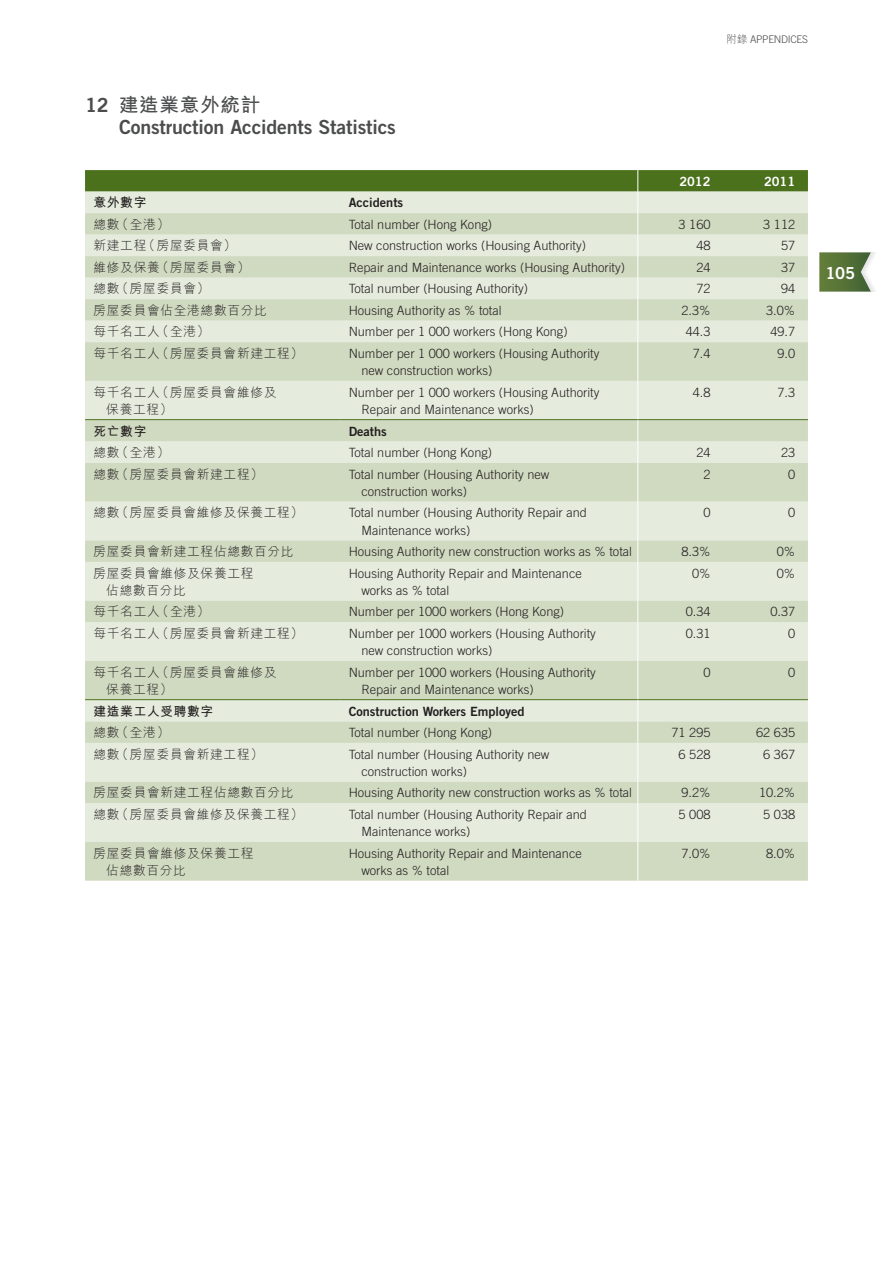
<style>
.page{position:relative;width:893px;height:1263px;background:#fff}
.page>*{position:absolute;margin:0;border:0;box-sizing:border-box;transform-origin:0 0}
.t1{font:19.5px "Trade Gothic LT Std Bd 2";letter-spacing:-.01em;color:#4b4c4d}
.t2{font:700 19.5px "M Hei HK";letter-spacing:.04em;color:#4b4c4d}
.t3{font:16.5px "Trade Gothic LT Std Bd 2";color:#fff}
.Body_Text__Table{font:300 12.75px/17.2px "Trade Gothic LT Std";color:#231f20}
.Body_Text__Table-2{font:300 12.75px/17.2px "M Hei HK";letter-spacing:.05em;color:#231f20}
.Body_Text__Table-3{font:12.75px "Trade Gothic LT Std Bd 2";color:#231f20}
.Body_Text__Table-4{font:700 12.75px "M Hei HK";letter-spacing:.05em;color:#231f20}
.Body_Text__Table-5{font:12.75px "Trade Gothic LT Std Bd 2";color:#fff}
.t4{font:300 10.5px "Trade Gothic LT Std";letter-spacing:-.03em;color:#4b4c4d}
.s1{font-family:"M Hei HK"}
.s2{font-family:"Trade Gothic LT Std Bd 2";font-weight:400}
</style>
<div class="page">
<svg style="left:85px;top:342px;width:723px;height:539px;fill:#e4eadc"></svg>
<hr style="left:85px;top:419px;width:255px;height:1px;background:#4b711c">
<hr style="left:638px;top:419px;width:85px;height:1px;background:#4b711c">
<hr style="left:723px;top:419px;width:85px;height:1px;background:#4b711c">
<hr style="left:85px;top:699px;width:255px;height:1px;background:#4b711c">
<hr style="left:638px;top:699px;width:85px;height:1px;background:#4b711c">
<hr style="left:723px;top:699px;width:85px;height:1px;background:#4b711c">
<svg style="left:85px;top:170px;width:723px;height:172px"></svg>
<hr style="left:637px;top:342px;width:1px;height:39px;background:#fff">
<hr style="left:637px;top:381px;width:1px;height:38px;background:#fff">
<svg style="left:637px;top:420px;width:1px;height:43px"></svg>
<hr style="left:637px;top:463px;width:1px;height:39px;background:#fff">
<hr style="left:637px;top:502px;width:1px;height:38px;background:#fff">
<svg style="left:637px;top:540px;width:1px;height:22px"></svg>
<hr style="left:637px;top:562px;width:1px;height:39px;background:#fff">
<svg style="left:637px;top:601px;width:1px;height:21px"></svg>
<hr style="left:637px;top:622px;width:1px;height:39px;background:#fff">
<hr style="left:637px;top:661px;width:1px;height:38px;background:#fff">
<svg style="left:637px;top:700px;width:1px;height:43px"></svg>
<hr style="left:637px;top:743px;width:1px;height:39px;background:#fff">
<svg style="left:637px;top:782px;width:1px;height:21px"></svg>
<hr style="left:637px;top:803px;width:1px;height:39px;background:#fff">
<hr style="left:637px;top:842px;width:1px;height:39px;background:#fff">
<hr style="left:340px;top:419px;width:298px;height:1px;background:#4b711c">
<hr style="left:340px;top:699px;width:298px;height:1px;background:#4b711c">
<svg style="left:819px;top:252px;width:56px;height:40px"></svg>
<p class="t4" style="left:727px;top:33px;width:83px"><span class="s1">附錄</span> APPENDICES</p>
<p class="t2" style="left:85px;top:90px;width:177px"><span class="s2">12</span> 建造業意外統計</p>
<p class="t1" style="left:119px;top:115px;width:278px">Construction Accidents Statistics</p>
<p class="Body_Text__Table-5" style="left:679px;top:173px;width:33px">2012</p>
<p class="Body_Text__Table-5" style="left:764px;top:173px;width:33px">2011</p>
<p class="Body_Text__Table-4" style="left:94px;top:193px;width:54px">意外數字</p>
<p class="Body_Text__Table-3" style="left:349px;top:195px;width:56px">Accidents</p>
<p class="Body_Text__Table-2" style="left:94px;top:215px;width:77px">總數（全港）</p>
<p class="Body_Text__Table" style="left:349px;top:215px;width:145px">Total number (Hong Kong)</p>
<p class="Body_Text__Table" style="left:679px;top:215px;width:33px">3 160</p>
<p class="Body_Text__Table" style="left:763px;top:215px;width:33px">3 112</p>
<p class="Body_Text__Table-2" style="left:94px;top:237px;width:144px">新建工程（房屋委員會）</p>
<p class="Body_Text__Table" style="left:349px;top:237px;width:239px">New construction works (Housing Authority)</p>
<p class="Body_Text__Table" style="left:696px;top:237px;width:16px">48</p>
<p class="Body_Text__Table" style="left:781px;top:237px;width:16px">57</p>
<p class="Body_Text__Table-2" style="left:94px;top:258px;width:158px">維修及保養（房屋委員會）</p>
<p class="Body_Text__Table" style="left:349px;top:258px;width:278px">Repair and Maintenance works (Housing Authority)</p>
<p class="Body_Text__Table" style="left:696px;top:258px;width:16px">24</p>
<p class="Body_Text__Table" style="left:781px;top:258px;width:16px">37</p>
<p class="Body_Text__Table-2" style="left:94px;top:280px;width:118px">總數（房屋委員會）</p>
<p class="Body_Text__Table" style="left:349px;top:280px;width:181px">Total number (Housing Authority)</p>
<p class="Body_Text__Table" style="left:696px;top:280px;width:16px">72</p>
<p class="Body_Text__Table" style="left:781px;top:280px;width:16px">94</p>
<p class="Body_Text__Table-2" style="left:94px;top:301px;width:175px">房屋委員會佔全港總數百分比</p>
<p class="Body_Text__Table" style="left:349px;top:301px;width:155px">Housing Authority as % total</p>
<p class="Body_Text__Table" style="left:681px;top:301px;width:31px">2.3%</p>
<p class="Body_Text__Table" style="left:766px;top:301px;width:31px">3.0%</p>
<p class="Body_Text__Table-2" style="left:94px;top:323px;width:118px">每千名工人（全港）</p>
<p class="Body_Text__Table" style="left:349px;top:323px;width:220px">Number per 1 000 workers (Hong Kong)</p>
<p class="Body_Text__Table" style="left:686px;top:323px;width:26px">44.3</p>
<p class="Body_Text__Table" style="left:770px;top:323px;width:26px">49.7</p>
<p class="Body_Text__Table-2" style="left:94px;top:344px;width:211px">每千名工人（房屋委員會新建工程）</p>
<p class="Body_Text__Table" style="left:361px;top:344px;width:240px;text-indent:-13px">Number per 1 000 workers (Housing Authority new construction works)</p>
<p class="Body_Text__Table" style="left:693px;top:344px;width:19px">7.4</p>
<p class="Body_Text__Table" style="left:777px;top:344px;width:19px">9.0</p>
<p class="Body_Text__Table-2" style="left:106px;top:383px;width:172px;text-indent:-13px">每千名工人（房屋委員會維修及保養工程）</p>
<p class="Body_Text__Table" style="left:361px;top:383px;width:240px;text-indent:-13px">Number per 1 000 workers (Housing Authority<br>Repair and Maintenance works)</p>
<p class="Body_Text__Table" style="left:693px;top:383px;width:19px">4.8</p>
<p class="Body_Text__Table" style="left:777px;top:383px;width:19px">7.3</p>
<p class="Body_Text__Table-4" style="left:94px;top:422px;width:54px">死亡數字</p>
<p class="Body_Text__Table-3" style="left:349px;top:423px;width:40px">Deaths</p>
<p class="Body_Text__Table-2" style="left:94px;top:443px;width:77px">總數（全港）</p>
<p class="Body_Text__Table" style="left:349px;top:444px;width:145px">Total number (Hong Kong)</p>
<p class="Body_Text__Table" style="left:696px;top:444px;width:16px">24</p>
<p class="Body_Text__Table" style="left:781px;top:444px;width:16px">23</p>
<p class="Body_Text__Table-2" style="left:94px;top:465px;width:171px">總數（房屋委員會新建工程）</p>
<p class="Body_Text__Table" style="left:361px;top:465px;width:189px;text-indent:-13px">Total number (Housing Authority new construction works)</p>
<p class="Body_Text__Table" style="left:703px;top:465px;width:9px">2</p>
<p class="Body_Text__Table" style="left:788px;top:465px;width:9px">0</p>
<p class="Body_Text__Table-2" style="left:94px;top:504px;width:211px">總數（房屋委員會維修及保養工程）</p>
<p class="Body_Text__Table" style="left:361px;top:504px;width:227px;text-indent:-13px">Total number (Housing Authority Repair and<br>Maintenance works)</p>
<p class="Body_Text__Table" style="left:703px;top:504px;width:9px">0</p>
<p class="Body_Text__Table" style="left:788px;top:504px;width:9px">0</p>
<p class="Body_Text__Table-2" style="left:94px;top:542px;width:202px">房屋委員會新建工程佔總數百分比</p>
<p class="Body_Text__Table" style="left:349px;top:543px;width:285px">Housing Authority new construction works as % total</p>
<p class="Body_Text__Table" style="left:681px;top:543px;width:31px">8.3%</p>
<p class="Body_Text__Table" style="left:777px;top:543px;width:20px">0%</p>
<p class="Body_Text__Table-2" style="left:106px;top:564px;width:149px;text-indent:-13px">房屋委員會維修及保養工程佔總數百分比</p>
<p class="Body_Text__Table" style="left:361px;top:564px;width:222px;text-indent:-13px">Housing Authority Repair and Maintenance works as % total</p>
<p class="Body_Text__Table" style="left:692px;top:564px;width:20px">0%</p>
<p class="Body_Text__Table" style="left:777px;top:564px;width:20px">0%</p>
<p class="Body_Text__Table-2" style="left:94px;top:603px;width:118px">每千名工人（全港）</p>
<p class="Body_Text__Table" style="left:349px;top:603px;width:217px">Number per 1000 workers (Hong Kong)</p>
<p class="Body_Text__Table" style="left:686px;top:603px;width:26px">0.34</p>
<p class="Body_Text__Table" style="left:770px;top:603px;width:26px">0.37</p>
<p class="Body_Text__Table-2" style="left:94px;top:624px;width:211px">每千名工人（房屋委員會新建工程）</p>
<p class="Body_Text__Table" style="left:361px;top:624px;width:236px;text-indent:-13px">Number per 1000 workers (Housing Authority new construction works)</p>
<p class="Body_Text__Table" style="left:686px;top:624px;width:26px">0.31</p>
<p class="Body_Text__Table" style="left:788px;top:624px;width:9px">0</p>
<p class="Body_Text__Table-2" style="left:106px;top:663px;width:172px;text-indent:-13px">每千名工人（房屋委員會維修及保養工程）</p>
<p class="Body_Text__Table" style="left:361px;top:663px;width:236px;text-indent:-13px">Number per 1000 workers (Housing Authority<br>Repair and Maintenance works)</p>
<p class="Body_Text__Table" style="left:703px;top:663px;width:9px">0</p>
<p class="Body_Text__Table" style="left:788px;top:663px;width:9px">0</p>
<p class="Body_Text__Table-4" style="left:94px;top:701px;width:121px">建造業工人受聘數字</p>
<p class="Body_Text__Table-3" style="left:349px;top:703px;width:177px">Construction Workers Employed</p>
<p class="Body_Text__Table-2" style="left:94px;top:723px;width:77px">總數（全港）</p>
<p class="Body_Text__Table" style="left:349px;top:724px;width:145px">Total number (Hong Kong)</p>
<p class="Body_Text__Table" style="left:671px;top:724px;width:40px">71 295</p>
<p class="Body_Text__Table" style="left:756px;top:724px;width:40px">62 635</p>
<p class="Body_Text__Table-2" style="left:94px;top:745px;width:171px">總數（房屋委員會新建工程）</p>
<p class="Body_Text__Table" style="left:361px;top:745px;width:189px;text-indent:-13px">Total number (Housing Authority new construction works)</p>
<p class="Body_Text__Table" style="left:679px;top:745px;width:33px">6 528</p>
<p class="Body_Text__Table" style="left:763px;top:745px;width:33px">6 367</p>
<p class="Body_Text__Table-2" style="left:94px;top:784px;width:202px">房屋委員會新建工程佔總數百分比</p>
<p class="Body_Text__Table" style="left:349px;top:784px;width:285px">Housing Authority new construction works as % total</p>
<p class="Body_Text__Table" style="left:681px;top:784px;width:31px">9.2%</p>
<p class="Body_Text__Table" style="left:759px;top:784px;width:38px">10.2%</p>
<p class="Body_Text__Table-2" style="left:94px;top:805px;width:211px">總數（房屋委員會維修及保養工程）</p>
<p class="Body_Text__Table" style="left:361px;top:805px;width:227px;text-indent:-13px">Total number (Housing Authority Repair and<br>Maintenance works)</p>
<p class="Body_Text__Table" style="left:679px;top:805px;width:33px">5 008</p>
<p class="Body_Text__Table" style="left:763px;top:805px;width:33px">5 038</p>
<p class="Body_Text__Table-2" style="left:106px;top:844px;width:149px;text-indent:-13px">房屋委員會維修及保養工程佔總數百分比</p>
<p class="Body_Text__Table" style="left:361px;top:844px;width:222px;text-indent:-13px">Housing Authority Repair and Maintenance works as % total</p>
<p class="Body_Text__Table" style="left:681px;top:844px;width:31px">7.0%</p>
<p class="Body_Text__Table" style="left:766px;top:844px;width:31px">8.0%</p>
<p class="t3" style="left:825px;top:263px;width:31px">105</p>
</div>
